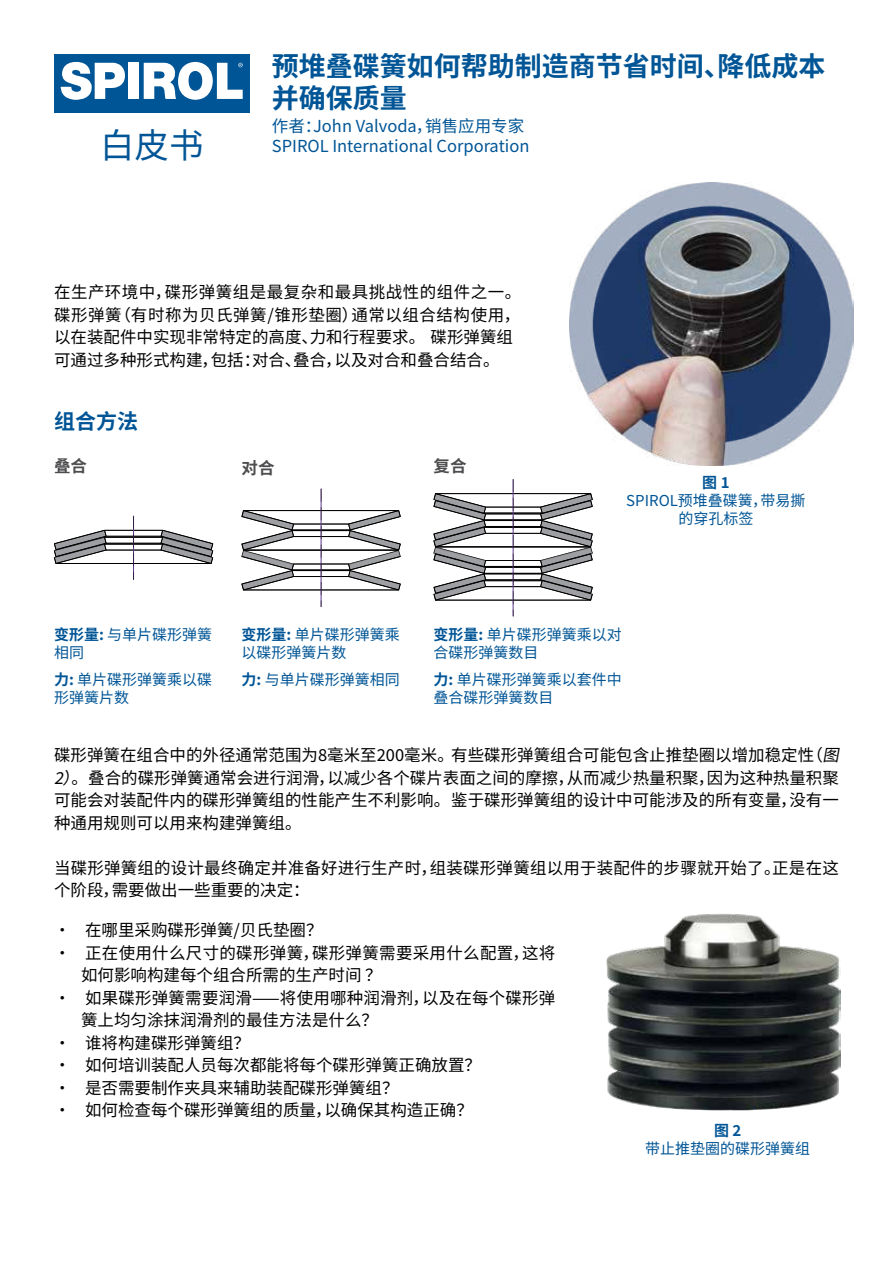
<style>
.page{position:relative;width:893px;height:1263px;background:#fff}
.page>*{position:absolute;margin:0;border:0;box-sizing:border-box;transform-origin:0 0}
.t1{font:34.5px "Source Han Sans CN";color:#005596}
.t2{font:700 27px/32.4px "Source Han Sans CN";color:#005596}
.t3{font:700 21px "Source Han Sans CN";color:#005596}
.t4{font:16.5px/22.5px "Source Han Sans CN";color:#000}
.t5{font:16.5px/22.5px "Source Han Sans CN";letter-spacing:.03em;color:#000}
.t6{font:16.5px/19.8px "Source Han Sans CN";color:#005596}
.t7{font:16.5px/22.5px "Source Han Sans CN";letter-spacing:.02em;color:#000}
.t8{font:700 16.5px "Source Han Sans CN";color:#4d4d4f}
.t9{font:15px/18px "Source Han Sans CN";color:#005596}
.t10{font:700 15px "Source Han Sans CN";color:#005596}
.s1{font-weight:700}
.s2{font-style:italic}
</style>
<div class="page">
<div style="left:55px;top:54px;width:195px;height:58px;background:#005596"></div>
<div style="left:128px;top:63px;width:11px;height:36px;background:#fff"></div>
<svg style="left:60px;top:62px;width:65px;height:38px"></svg>
<svg style="left:144px;top:61px;width:99px;height:39px"></svg>
<img style="left:569px;top:182px;width:284px;height:284px">
<svg style="left:54px;top:516px;width:159px;height:64px"></svg>
<svg style="left:242px;top:488px;width:159px;height:119px"></svg>
<svg style="left:434px;top:479px;width:159px;height:137px"></svg>
<img style="left:606px;top:914px;width:234px;height:196px">
<h1 class="t1" style="left:100px;top:126px;width:105px">白皮书</h1>
<h2 class="t2" style="left:272px;top:50px;width:555px">预堆叠碟簧如何帮助制造商节省时间、降低成本并确保质量</h2>
<p class="t6" style="left:272px;top:116px;width:259px">作者：John Valvoda，销售应用专家<br>SPIROL International Corporation</p>
<p class="t5" style="left:54px;top:281px;width:469px">在生产环境中，碟形弹簧组是最复杂和最具挑战性的组件之一。碟形弹簧（有时称为贝氏弹簧/锥形垫圈）通常以组合结构使用，以在装配件中实现非常特定的高度、力和行程要求。 碟形弹簧组可通过多种形式构建，包括：对合、叠合，以及对合和叠合结合。</p>
<p class="t3" style="left:54px;top:410px;width:85px">组合方法</p>
<p class="t8" style="left:54px;top:457px;width:34px">叠合</p>
<p class="t8" style="left:242px;top:459px;width:34px">对合</p>
<p class="t8" style="left:433px;top:457px;width:34px">复合</p>
<p class="t10" style="left:702px;top:474px;width:29px">图 1</p>
<p class="t9" style="left:626px;top:491px;width:181px;text-align:center">SPIROL预堆叠碟簧，带易撕的穿孔标签</p>
<p class="t9" style="left:54px;top:626px;width:160px"><span class="s1">变形量:</span> 与单片碟形弹簧相同</p>
<p class="t9" style="left:54px;top:671px;width:160px"><span class="s1">力:</span> 单片碟形弹簧乘以碟形弹簧片数</p>
<p class="t9" style="left:242px;top:626px;width:160px"><span class="s1">变形量:</span> 单片碟形弹簧乘以碟形弹簧片数</p>
<p class="t9" style="left:242px;top:671px;width:160px"><span class="s1">力:</span> 与单片碟形弹簧相同</p>
<p class="t9" style="left:434px;top:626px;width:190px"><span class="s1">变形量:</span> 单片碟形弹簧乘以对合碟形弹簧数目</p>
<p class="t9" style="left:434px;top:671px;width:190px"><span class="s1">力:</span> 单片碟形弹簧乘以套件中叠合碟形弹簧数目</p>
<p class="t4" style="left:54px;top:744px;width:795px">碟形弹簧在组合中的外径通常范围为8毫米至200毫米。有些碟形弹簧组合可能包含止推垫圈以增加稳定性（<span class="s2">图2）</span>。叠合的碟形弹簧通常会进行润滑，以减少各个碟片表面之间的摩擦，从而减少热量积聚，因为这种热量积聚可能会对装配件内的碟形弹簧组的性能产生不利影响。鉴于碟形弹簧组的设计中可能涉及的所有变量，没有一种通用规则可以用来构建弹簧组。</p>
<p class="t4" style="left:54px;top:857px;width:786px">当碟形弹簧组的设计最终确定并准备好进行生产时，组装碟形弹簧组以用于装配件的步骤就开始了。正是在这个阶段，需要做出一些重要的决定：</p>
<p class="t4" style="left:54px;top:919px;width:270px">• 在哪里采购碟形弹簧/贝氏垫圈？</p>
<p class="t7" style="left:81px;top:942px;width:476px;text-indent:-27px">• 正在使用什么尺寸的碟形弹簧，碟形弹簧需要采用什么配置，这将如何影响构建每个组合所需的生产时间 ？</p>
<p class="t4" style="left:81px;top:987px;width:476px;text-indent:-27px">• 如果碟形弹簧需要润滑——将使用哪种润滑剂，以及在每个碟形弹簧上均匀涂抹润滑剂的最佳方法是什么？</p>
<p class="t4" style="left:54px;top:1032px;width:198px">• 谁将构建碟形弹簧组？</p>
<p class="t4" style="left:54px;top:1054px;width:429px">• 如何培训装配人员每次都能将每个碟形弹簧正确放置？</p>
<p class="t4" style="left:54px;top:1077px;width:346px">• 是否需要制作夹具来辅助装配碟形弹簧组？</p>
<p class="t4" style="left:54px;top:1099px;width:420px">• 如何检查每个碟形弹簧组的质量，以确保其构造正确？</p>
<p class="t10" style="left:714px;top:1121px;width:29px">图 2</p>
<p class="t9" style="left:645px;top:1139px;width:166px">带止推垫圈的碟形弹簧组</p>
</div>
